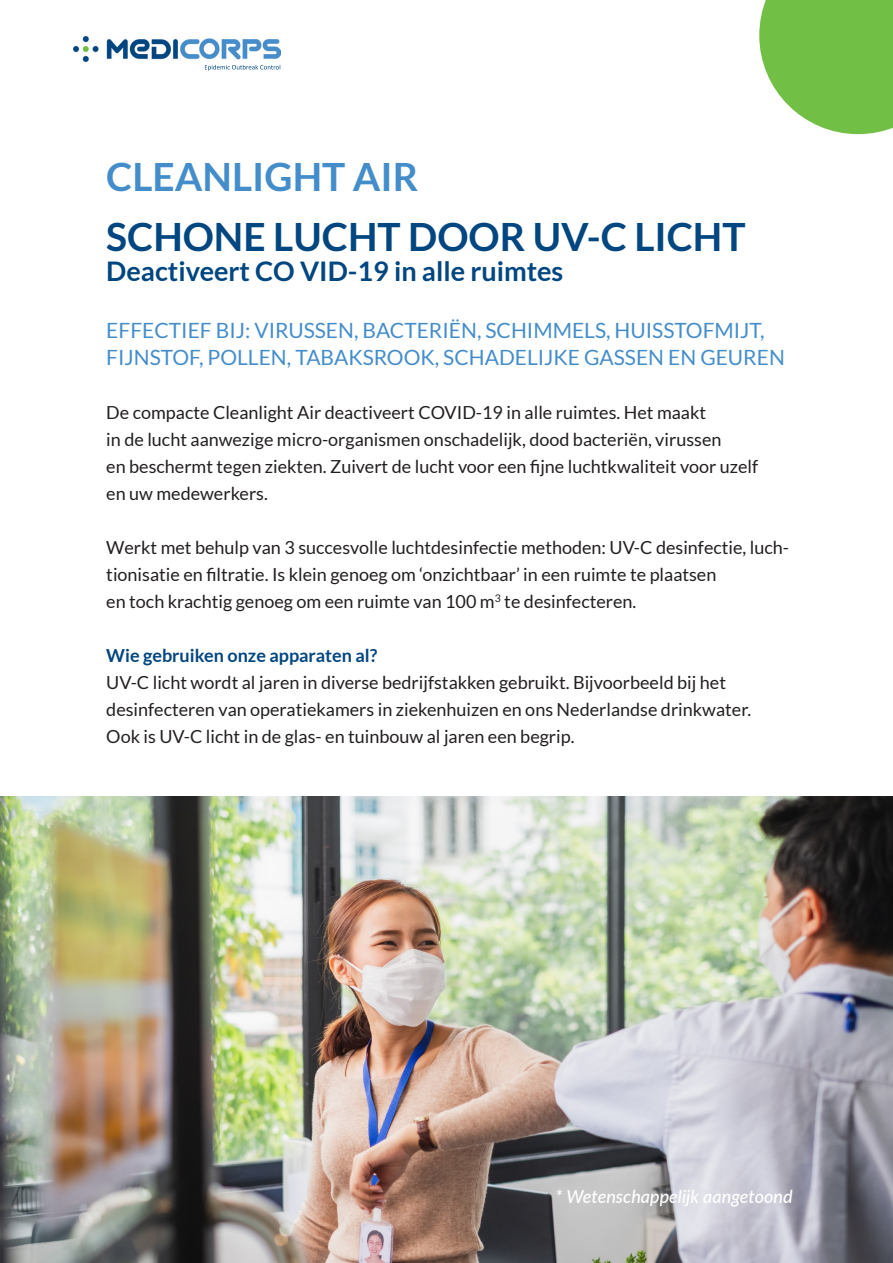
<style>
.page{position:relative;width:893px;height:1263px;background:#fff}
.page>*{position:absolute;margin:0;border:0;box-sizing:border-box;transform-origin:0 0}
.t1{font:700 39px "Lato";color:#004680}
.t2{font:700 39px "Lato";color:#448dcb}
.t3{font:700 27px "Lato";color:#004680}
.t4{font:21px/27px "Lato";color:#448dcb}
.t5{font:18px/27px "Lato";color:#231f20}
.t6{font:700 18px "Lato";color:#004680}
.t7{font:italic 500 18px "Lato";color:#fff}
</style>
<div class="page">
<img style="left:73px;top:36px;width:208px;height:35px">
<img style="left:243px;top:65px;width:37px;height:4px">
<svg style="left:759px;top:0;width:134px;height:134px;background:#83c75c"></svg>
<img style="left:0;top:796px;width:893px;height:467px">
<p class="t2" style="left:106px;top:154px;width:314px">CLEANLIGHT AIR</p>
<p class="t1" style="left:106px;top:214px;width:641px">SCHONE LUCHT DOOR UV-C LICHT</p>
<p class="t3" style="left:106px;top:256px;width:459px">Deactiveert CO VID-19 in alle ruimtes</p>
<p class="t4" style="left:106px;top:317px;width:680px">EFFECTIEF BIJ: VIRUSSEN, BACTERIËN, SCHIMMELS, HUISSTOFMIJT,<br>FIJNSTOF, POLLEN, TABAKSROOK, SCHADELIJKE GASSEN EN GEUREN</p>
<p class="t5" style="left:106px;top:399px;width:653px">De compacte Cleanlight Air deactiveert COVID-19 in alle ruimtes. Het maakt<br>in de lucht aanwezige micro-organismen onschadelijk, dood bacteriën, virussen<br>en beschermt tegen ziekten. Zuivert de lucht voor een fijne luchtkwaliteit voor uzelf en uw medewerkers.</p>
<p class="t5" style="left:106px;top:534px;width:684px">Werkt met behulp van 3 succesvolle luchtdesinfectie methoden: UV-C desinfectie, luch&shy;tionisatie en filtratie. Is klein genoeg om ‘onzichtbaar’ in een ruimte te plaatsen<br>en toch krachtig genoeg om een ruimte van 100 m<sup>3</sup> te desinfecteren.</p>
<p class="t6" style="left:106px;top:645px;width:273px">Wie gebruiken onze apparaten al?</p>
<p class="t5" style="left:106px;top:669px;width:646px">UV-C licht wordt al jaren in diverse bedrijfstakken gebruikt. Bijvoorbeeld bij het desinfecteren van operatiekamers in ziekenhuizen en ons Nederlandse drinkwater.<br>Ook is UV-C licht in de glas- en tuinbouw al jaren een begrip.</p>
<p class="t7" style="left:556px;top:1183px;width:239px">* Wetenschappelijk aangetoond</p>
</div>
